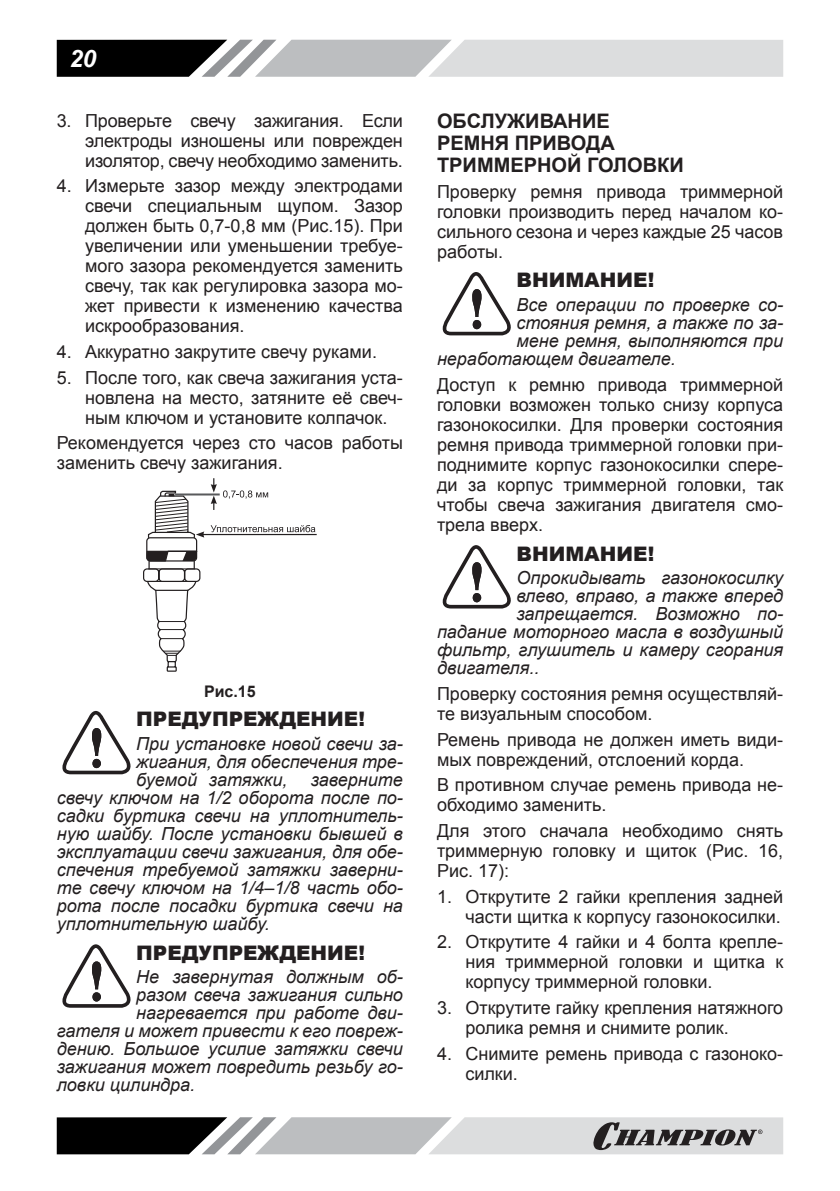
<style>
.page{position:relative;width:840px;height:1191px;background:#fff}
.page>*{position:absolute;margin:0;border:0;box-sizing:border-box;transform-origin:0 0}
.t1{font:italic 700 24px "Arial";color:#fff}
.t2{font:900 20px "Arial";color:#231f20}
.t3{font:700 20px/22px "Arial";color:#231f20}
.t4{font:18px/20px "Arial";color:#231f20;text-align:justify}
.t5{font:italic 18px/18px "Arial";color:#231f20;text-align:justify}
.t6{font:700 16px "Arial";color:#231f20}
</style>
<div class="page">
<svg style="left:57px;top:40px;width:725px;height:37px;background:#a7a8a9"></svg>
<svg style="left:57px;top:1117px;width:725px;height:37px;background:#9c9c9d"></svg>
<div style="left:146px;top:537px;width:51px;height:24px;border:1px solid #231f20;border-radius:3px"></div>
<hr style="left:175px;top:493px;width:44px;height:1px;background:#58595b">
<hr style="left:175px;top:494px;width:44px;height:1px;background:#58595b">
<hr style="left:202px;top:534px;width:114px;height:1px;background:#231f20">
<svg style="left:147px;top:490px;width:57px;height:49px"></svg>
<svg style="left:210px;top:478px;width:7px;height:32px"></svg>
<svg style="left:223px;top:490px;width:45px;height:9px"></svg>
<svg style="left:210px;top:525px;width:105px;height:7px"></svg>
<svg style="left:143px;top:550px;width:58px;height:122px"></svg>
<svg style="left:62px;top:711px;width:69px;height:63px"></svg>
<svg style="left:62px;top:944px;width:69px;height:63px"></svg>
<svg style="left:442px;top:272px;width:69px;height:63px"></svg>
<svg style="left:442px;top:545px;width:69px;height:63px"></svg>
<h1 class="t1" style="left:70px;top:44px;width:28px">20</h1>
<p class="t4" style="left:85px;top:110px;width:319px;text-indent:-28px">3. Проверьте свечу зажигания. Если электроды изношены или поврежден изолятор, свечу необходимо заменить.</p>
<p class="t4" style="left:85px;top:176px;width:319px;text-indent:-28px">4. Измерьте зазор между электродами свечи специальным щупом. Зазор должен быть 0,7-0,8 мм (Рис.15). При увеличении или уменьшении требуе&shy;мого зазора рекомендуется заменить свечу, так как регулировка зазора мо&shy;жет привести к изменению качества искрообразования.</p>
<p class="t4" style="left:57px;top:342px;width:321px">4. Аккуратно закрутите свечу руками.</p>
<p class="t4" style="left:85px;top:367px;width:319px;text-indent:-28px">5. После того, как свеча зажигания уста&shy;новлена на место, затяните её свеч&shy;ным ключом и установите колпачок.</p>
<p class="t4" style="left:57px;top:433px;width:347px">Рекомендуется через сто часов работы заменить свечу зажигания.</p>
<p class="t6" style="left:204px;top:680px;width:53px">Рис.15</p>
<p class="t2" style="left:136px;top:704px;width:230px">ПРЕДУПРЕЖДЕНИЕ!</p>
<p class="t5" style="left:136px;top:735px;width:268px">При установке новой свечи за&shy;жигания, для обеспечения тре&shy;буемой затяжки,</p>
<p class="t5" style="left:57px;top:771px;width:347px;text-indent:254px">заверните свечу ключом на 1/2 оборота после по&shy;садки буртика свечи на уплотнитель&shy;ную шайбу. После установки бывшей в эксплуатации свечи зажигания, для обе&shy;спечения требуемой затяжки заверни&shy;те свечу ключом на 1/4–1/8 часть обо&shy;рота после посадки буртика свечи на уплотнительную шайбу.</p>
<p class="t2" style="left:136px;top:938px;width:230px">ПРЕДУПРЕЖДЕНИЕ!</p>
<p class="t5" style="left:136px;top:968px;width:268px">Не завернутая должным об-</p>
<p class="t5" style="left:136px;top:986px;width:268px">разом свеча зажигания сильно</p>
<p class="t5" style="left:136px;top:1004px;width:268px">нагревается при работе дви-</p>
<p class="t5" style="left:57px;top:1022px;width:347px">гателя и может привести к его повреж-</p>
<p class="t5" style="left:57px;top:1040px;width:347px">дению. Большое усилие затяжки свечи</p>
<p class="t5" style="left:57px;top:1058px;width:347px">зажигания может повредить резьбу го-</p>
<p class="t5" style="left:57px;top:1076px;width:140px">ловки цилиндра.</p>
<p class="t3" style="left:437px;top:111px;width:248px">ОБСЛУЖИВАНИЕ<br>РЕМНЯ ПРИВОДА<br>ТРИММЕРНОЙ ГОЛОВКИ</p>
<p class="t4" style="left:437px;top:181px;width:347px">Проверку ремня привода триммерной головки производить перед началом ко&shy;сильного сезона и через каждые 25 часов работы.</p>
<p class="t2" style="left:516px;top:266px;width:139px">ВНИМАНИЕ!</p>
<p class="t5" style="left:516px;top:296px;width:268px">Все операции по проверке со-</p>
<p class="t5" style="left:516px;top:314px;width:268px">стояния ремня, а также по за-</p>
<p class="t5" style="left:516px;top:332px;width:268px">мене ремня, выполняются при</p>
<p class="t5" style="left:437px;top:350px;width:240px">неработающем двигателе.</p>
<p class="t4" style="left:437px;top:374px;width:347px">Доступ к ремню привода триммерной головки возможен только снизу корпуса газонокосилки. Для проверки состояния ремня привода триммерной головки при&shy;поднимите корпус газонокосилки спере&shy;ди за корпус триммерной головки, так чтобы свеча зажигания двигателя смо&shy;трела вверх.</p>
<p class="t2" style="left:516px;top:539px;width:139px">ВНИМАНИЕ!</p>
<p class="t5" style="left:516px;top:569px;width:268px">Опрокидывать газонокосилку</p>
<p class="t5" style="left:516px;top:587px;width:268px">влево, вправо, а также вперед</p>
<p class="t5" style="left:516px;top:605px;width:268px">запрещается. Возможно по-</p>
<p class="t5" style="left:437px;top:623px;width:347px">падание моторного масла в воздушный</p>
<p class="t5" style="left:437px;top:641px;width:347px">фильтр, глушитель и камеру сгорания</p>
<p class="t5" style="left:437px;top:659px;width:104px">двигателя..</p>
<p class="t4" style="left:437px;top:684px;width:347px">Проверку состояния ремня осуществляй&shy;те визуальным способом.</p>
<p class="t4" style="left:437px;top:729px;width:347px">Ремень привода не должен иметь види&shy;мых повреждений, отслоений корда.</p>
<p class="t4" style="left:437px;top:775px;width:347px">В противном случае ремень привода не&shy;обходимо заменить.</p>
<p class="t4" style="left:437px;top:821px;width:347px">Для этого сначала необходимо снять триммерную головку и щиток (Рис. 16, Рис. 17):</p>
<p class="t4" style="left:437px;top:886px;width:347px;text-align:right">1. Открутите 2 гайки крепления задней части щитка к корпусу газонокосилки.</p>
<p class="t4" style="left:465px;top:932px;width:319px;text-indent:-28px">2. Открутите 4 гайки и 4 болта крепле&shy;ния триммерной головки и щитка к корпусу триммерной головки.</p>
<p class="t4" style="left:465px;top:998px;width:319px;text-indent:-28px">3. Открутите гайку крепления натяжного ролика ремня и снимите ролик.</p>
<p class="t4" style="left:465px;top:1043px;width:319px;text-indent:-28px">4. Снимите ремень привода с газоноко&shy;силки.</p>
</div>
